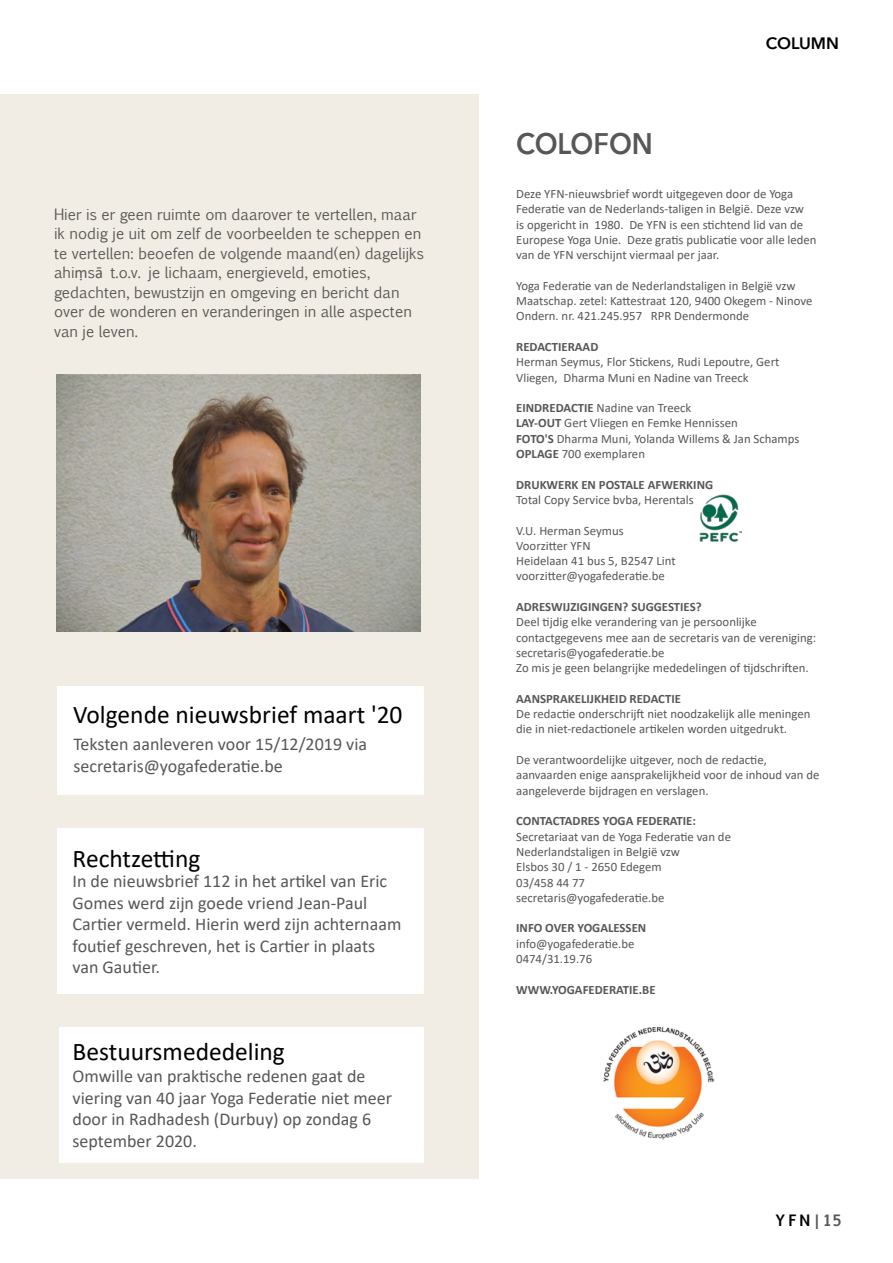
<style>
.page{position:relative;width:893px;height:1263px;background:#fff}
.page>*{position:absolute;margin:0;border:0;box-sizing:border-box;transform-origin:0 0}
.t1{font:600 29.7px "Avenir Next";color:#575756;scale:.91 1}
.t2{font:25.5px "Calibri";color:#000}
.t3{font:18px/21.6px "Calibri";color:#575756}
.t4{font:600 16.5px "Avenir Next";color:#000}
.t5{font:15px/19.5px "Euphemia UCAS";color:#575756}
.t6{font:700 15px "Euphemia UCAS";color:#000}
.t7{font:12.75px/15.3px "Calibri";color:#575756}
.t8{font:700 12.75px "Calibri";color:#575756}
.s1{font-family:"Calibri";font-size:16.5px}
.s2{font-weight:700}
.s3{color:#575756}
</style>
<div class="page">
<div style="left:0;top:95px;width:478px;height:1084px;background:#f1ede4"></div>
<img style="left:603px;top:1027px;width:112px;height:113px">
<img style="left:699px;top:494px;width:42px;height:47px">
<div style="left:57px;top:686px;width:367px;height:109px;background:#fff"></div>
<img style="left:57px;top:374px;width:364px;height:257px">
<div style="left:57px;top:828px;width:367px;height:166px;background:#fff"></div>
<div style="left:60px;top:1027px;width:364px;height:136px;background:#fff"></div>
<p class="t5" style="left:54px;top:204px;width:371px">Hier is er geen ruimte om daarover te vertellen, maar ik nodig je uit om zelf de voorbeelden te scheppen en te vertellen: beoefen de volgende maand(en) dagelijks ahi<span class="s1">ṃ</span>s<span class="s1">ā</span> t.o.v. je lichaam, energieveld, emoties, gedachten, bewustzijn en omgeving en bericht dan over de wonderen en veranderingen in alle aspecten van je leven.</p>
<h2 class="t2" style="left:73px;top:697px;width:331px">Volgende nieuwsbrief maart '20</h2>
<h3 class="t3" style="left:73px;top:733px;width:295px">Teksten aanleveren voor 15/12/2019 via secretaris@yogafederatie.be</h3>
<h2 class="t2" style="left:73px;top:841px;width:129px">Rechtzetting</h2>
<h3 class="t3" style="left:73px;top:870px;width:330px">In de nieuwsbrief 112 in het artikel van Eric Gomes werd zijn goede vriend Jean-Paul Cartier vermeld. Hierin werd zijn achternaam foutief geschreven, het is Cartier in plaats van Gautier.</h3>
<h2 class="t2" style="left:73px;top:1034px;width:214px">Bestuursmededeling</h2>
<h3 class="t3" style="left:73px;top:1065px;width:321px">Omwille van praktische redenen gaat de viering van 40 jaar Yoga Federatie niet meer door in Radhadesh (Durbuy) op zondag 6 september 2020.</h3>
<p class="t4" style="left:766px;top:29px;width:75px">COLUMN</p>
<h1 class="t1" style="left:516px;top:118px;width:152px">COLOFON</h1>
<p class="t7" style="left:516px;top:186px;width:302px">Deze YFN-nieuwsbrief wordt uitgegeven door de Yoga Federatie van de Nederlands-taligen in België. Deze vzw<br>is opgericht in 1980. De YFN is een stichtend lid van de Europese Yoga Unie. Deze gratis publicatie voor alle leden van de YFN verschijnt viermaal per jaar.</p>
<p class="t7" style="left:516px;top:277px;width:298px">Yoga Federatie van de Nederlandstaligen in België vzw<br>Maatschap. zetel: Kattestraat 120, 9400 Okegem - Ninove<br>Ondern. nr. 421.245.957 RPR Dendermonde</p>
<p class="t8" style="left:516px;top:338px;width:84px">REDACTIERAAD</p>
<p class="t7" style="left:516px;top:354px;width:265px">Herman Seymus, Flor Stickens, Rudi Lepoutre, Gert<br>Vliegen, Dharma Muni en Nadine van Treeck</p>
<p class="t7" style="left:516px;top:400px;width:285px"><span class="s2">EINDREDACTIE</span> Nadine van Treeck<br><span class="s2">LAY-OUT</span> Gert Vliegen en Femke Hennissen<br><span class="s2">FOTO'S</span> Dharma Muni, Yolanda Willems &amp; Jan Schamps <span class="s2">OPLAGE</span> 700 exemplaren</p>
<p class="t8" style="left:516px;top:475px;width:198px">DRUKWERK EN POSTALE AFWERKING</p>
<p class="t7" style="left:516px;top:492px;width:179px">Total Copy Service bvba, Herentals</p>
<p class="t7" style="left:516px;top:522px;width:161px">V.U. Herman Seymus<br>Voorzitter YFN<br>Heidelaan 41 bus 5, B2547 Lint voorzitter@yogafederatie.be</p>
<p class="t8" style="left:516px;top:598px;width:187px">ADRESWIJZIGINGEN? SUGGESTIES?</p>
<p class="t7" style="left:516px;top:614px;width:302px">Deel tijdig elke verandering van je persoonlijke contactgegevens mee aan de secretaris van de vereniging: secretaris@yogafederatie.be<br>Zo mis je geen belangrijke mededelingen of tijdschriften.</p>
<p class="t8" style="left:516px;top:690px;width:166px">AANSPRAKELIJKHEID REDACTIE</p>
<p class="t7" style="left:516px;top:706px;width:296px">De redactie onderschrijft niet noodzakelijk alle meningen die in niet-redactionele artikelen worden uitgedrukt.</p>
<p class="t7" style="left:516px;top:752px;width:305px">De verantwoordelijke uitgever, noch de redactie, aanvaarden enige aansprakelijkheid voor de inhoud van de aangeleverde bijdragen en verslagen.</p>
<p class="t8" style="left:516px;top:812px;width:181px">CONTACTADRES YOGA FEDERATIE:</p>
<p class="t7" style="left:516px;top:828px;width:216px">Secretariaat van de Yoga Federatie van de<br>Nederlandstaligen in België vzw<br>Elsbos 30 / 1 - 2650 Edegem<br>03/458 44 77 secretaris@yogafederatie.be</p>
<p class="t8" style="left:516px;top:919px;width:132px">INFO OVER YOGALESSEN</p>
<p class="t7" style="left:516px;top:935px;width:120px">info@yogafederatie.be<br>0474/31.19.76</p>
<p class="t8" style="left:516px;top:980px;width:141px">WWW.YOGAFEDERATIE.BE</p>
<p class="t6" style="left:776px;top:1209px;width:68px">YFN<span class="s3">|15</span></p>
</div>
